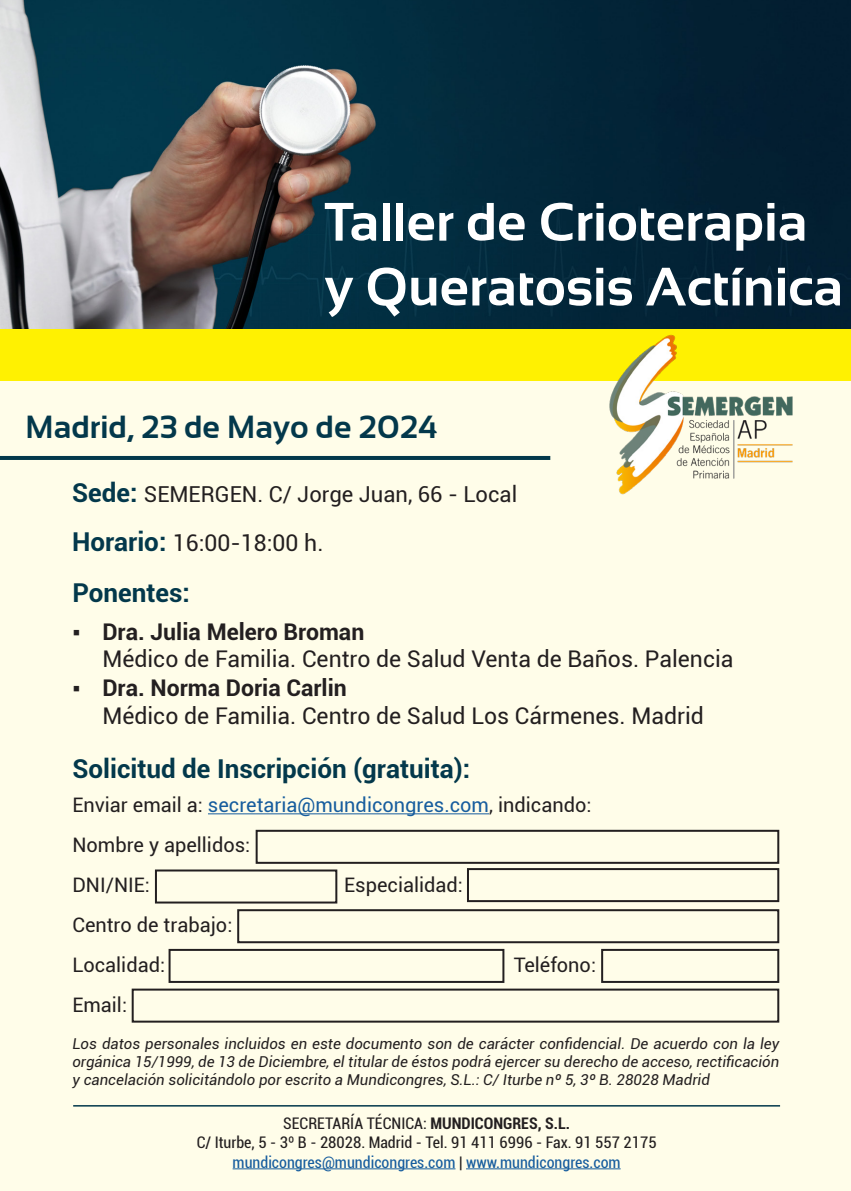
<style>
.page{position:relative;width:851px;height:1191px;background:#fff}
.page>*{position:absolute;margin:0;border:0;box-sizing:border-box;transform-origin:0 0}
.t1{font:700 54px "Sansation";color:#fff}
.t2{font:700 32px "Sansation";color:#03384b}
.t3{font:700 26px "Roboto";color:#03384b}
.t4{font:23px "Roboto";color:#231f20}
.t5{font:700 23px "Roboto";color:#231f20}
.t6{font:22px "Roboto";color:#231f20}
.t7{font:20px "Roboto";color:#231f20}
.t8{font:20px "Roboto";color:#175d9e}
.t9{font:condensed 16px "Roboto";color:#231f20}
.t10{font:condensed 16px "Roboto";color:#175d9e}
.t11{font:italic 15px/18px "Roboto";color:#231f20;text-align:justify}
.s1{font-weight:700;font-size:26px;color:#03384b}
.s2{font-family:"Calibri";font-weight:400}
.s3{color:#231f20}
.s4{font-weight:700}
</style>
<div class="page">
<div style="left:0;top:0;width:850px;height:1191px;background:#fffde9"></div>
<img style="left:0;top:0;width:850px;height:329px">
<hr style="left:73px;top:1105px;width:707px;height:1px;background:#03384b">
<hr style="left:232px;top:1168px;width:223px;height:1px;background:#175d9e">
<hr style="left:466px;top:1168px;width:154px;height:1px;background:#175d9e">
<hr style="left:208px;top:813px;width:281px;height:1px;background:#175d9e">
<div style="left:255px;top:829px;width:524px;height:35px;border:2px solid #231f20"></div>
<div style="left:155px;top:869px;width:182px;height:34px;border:2px solid #231f20"></div>
<div style="left:467px;top:868px;width:312px;height:34px;border:2px solid #231f20"></div>
<div style="left:237px;top:909px;width:542px;height:34px;border:2px solid #231f20"></div>
<div style="left:168px;top:949px;width:336px;height:34px;border:2px solid #231f20"></div>
<div style="left:601px;top:949px;width:178px;height:34px;border:2px solid #231f20"></div>
<div style="left:132px;top:988px;width:647px;height:34px;border:2px solid #231f20"></div>
<div style="left:0;top:329px;width:850px;height:52px;background:#fff101"></div>
<hr style="left:0;top:456px;width:550px;height:4px;background:#03384b">
<img style="left:601px;top:328px;width:202px;height:167px">
<p class="t1" style="left:325px;top:192px;width:484px">Taller de Crioterapia</p>
<p class="t1" style="left:325px;top:257px;width:520px">y Queratosis Actínica</p>
<p class="t2" style="left:26px;top:409px;width:413px">Madrid, 23 de Mayo de 2024</p>
<p class="t6" style="left:72px;top:478px;width:446px"><span class="s1">Sede:</span> SEMERGEN. C/ Jorge Juan, 66 - Local</p>
<p class="t4" style="left:72px;top:526px;width:253px"><span class="s1">Horario:</span> 16:00-18:00 h.</p>
<p class="t3" style="left:72px;top:574px;width:119px">Ponentes:</p>
<p class="t5" style="left:72px;top:615px;width:293px"><span class="s2">▪</span> Dra. Julia Melero Broman</p>
<p class="t4" style="left:102px;top:643px;width:632px">Médico de Familia. Centro de Salud Venta de Baños. Palencia</p>
<p class="t5" style="left:72px;top:672px;width:276px"><span class="s2">▪</span> Dra. Norma Doria Carlin</p>
<p class="t4" style="left:102px;top:699px;width:603px">Médico de Familia. Centro de Salud Los Cármenes. Madrid</p>
<p class="t3" style="left:72px;top:750px;width:399px">Solicitud de Inscripción (gratuita):</p>
<p class="t8" style="left:72px;top:791px;width:520px"><span class="s3">Enviar email a:</span> secretaria@mundicongres.com<span class="s3">, indicando:</span></p>
<p class="t7" style="left:72px;top:831px;width:179px">Nombre y apellidos:</p>
<p class="t7" style="left:72px;top:871px;width:79px">DNI/NIE:</p>
<p class="t7" style="left:344px;top:871px;width:120px">Especialidad:</p>
<p class="t7" style="left:72px;top:911px;width:161px">Centro de trabajo:</p>
<p class="t7" style="left:72px;top:951px;width:94px">Localidad:</p>
<p class="t7" style="left:514px;top:951px;width:84px">Teléfono:</p>
<p class="t7" style="left:72px;top:991px;width:56px">Email:</p>
<p class="t11" style="left:72px;top:1034px;width:708px">Los datos personales incluidos en este documento son de carácter confidencial. De acuerdo con la ley orgánica 15/1999, de 13 de Diciembre, el titular de éstos podrá ejercer su derecho de acceso, rectificación y cancelación solicitándolo por escrito a Mundicongres, S.L.: C/ Iturbe nº 5, 3º B. 28028 Madrid</p>
<p class="t9" style="left:283px;top:1112px;width:288px">SECRETARÍA TÉCNICA: <span class="s4">MUNDICONGRES, S.L.</span></p>
<p class="t9" style="left:197px;top:1131px;width:461px">C/ Iturbe, 5 - 3º B - 28028. Madrid - Tel. 91 411 6996 - Fax. 91 557 2175</p>
<p class="t10" style="left:232px;top:1150px;width:389px">mundicongres@mundicongres.com <span class="s3">|</span> www.mundicongres.com</p>
</div>
